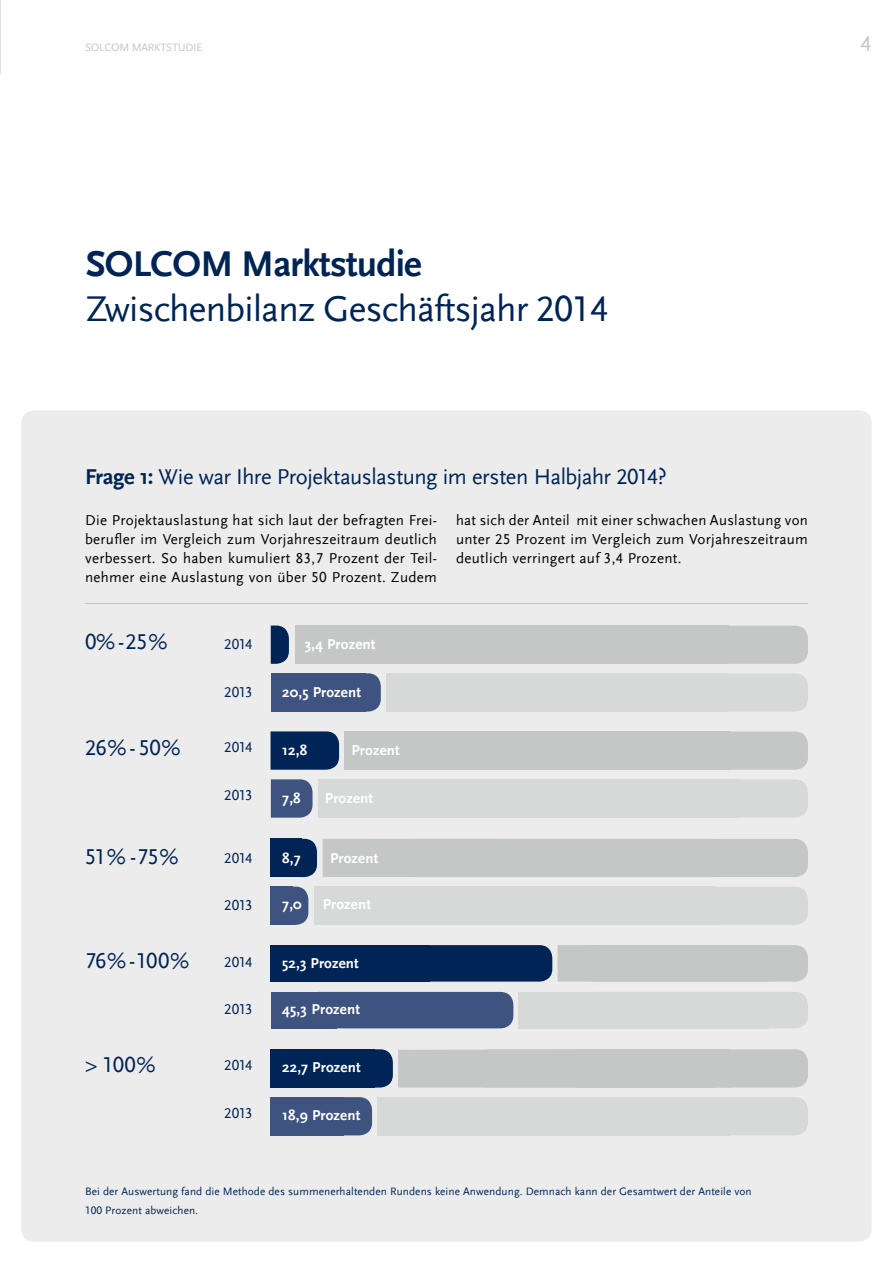
<style>
.page{position:relative;width:893px;height:1263px;background:#fff}
.page>*{position:absolute;margin:0;border:0;box-sizing:border-box;transform-origin:0 0}
.t1{font:37.5px "Scala Sans LF";letter-spacing:-.02em;color:#002455}
.t2{font:700 37.5px "Scala Sans";letter-spacing:-.02em;color:#002455}
.t3{font:22.5px "Scala Sans LF";letter-spacing:-.02em;color:#002455}
.t4{font:22.5px "Scala Sans LF";color:#c5c6c6}
.t5{font:15px/19.2px "Scala Sans LF";letter-spacing:.02em;color:#000;text-align:justify}
.t6{font:700 15px "Scala Sans";letter-spacing:.01em;color:#fff}
.t7{font:15px "Scala Sans LF";letter-spacing:-.03em;color:#002455}
.t8{font:11.25px/19.2px "Scala Sans LF";letter-spacing:.01em;color:#002455}
.t9{font:11.25px "Scala Sans LF";letter-spacing:-.02em;color:#c5c6c6}
.s1{font-family:"Scala Sans";font-weight:700}
</style>
<div class="page">
<div style="left:21px;top:410px;width:851px;height:832px;background:#ececec;border-radius:13px"></div>
<hr style="left:0;top:0;width:1px;height:74px;background:#c5c6c6">
<hr style="left:85px;top:603px;width:723px;height:1px;background:#c5c6c6">
<div style="left:401px;top:626px;width:407px;height:38px;background:#c5c6c6;border-radius:13px"></div>
<div style="left:295px;top:626px;width:434px;height:38px;background:#c5c6c6"></div>
<svg style="left:271px;top:625px;width:18px;height:39px"></svg>
<div style="left:400px;top:839px;width:408px;height:38px;background:#c5c6c6;border-radius:13px"></div>
<div style="left:323px;top:839px;width:393px;height:38px;background:#c5c6c6"></div>
<div style="left:271px;top:839px;width:31px;height:38px;background:#002455"></div>
<div style="left:288px;top:839px;width:29px;height:38px;background:#002455;border-radius:13px"></div>
<div style="left:581px;top:945px;width:227px;height:36px;background:#c5c6c6;border-radius:13px"></div>
<div style="left:558px;top:945px;width:211px;height:36px;background:#c5c6c6"></div>
<div style="left:271px;top:945px;width:159px;height:36px;background:#002455"></div>
<div style="left:381px;top:945px;width:171px;height:36px;background:#002455;border-radius:13px"></div>
<div style="left:476px;top:1049px;width:332px;height:38px;background:#c5c6c6;border-radius:13px"></div>
<div style="left:398px;top:1049px;width:332px;height:38px;background:#c5c6c6"></div>
<div style="left:271px;top:1049px;width:104px;height:38px;background:#002455"></div>
<div style="left:340px;top:1049px;width:53px;height:38px;background:#002455;border-radius:13px"></div>
<div style="left:346px;top:731px;width:462px;height:39px;background:#c5c6c6;border-radius:13px"></div>
<div style="left:344px;top:731px;width:386px;height:39px;background:#c5c6c6"></div>
<svg style="left:271px;top:731px;width:68px;height:39px;background:#0a2c5b"></svg>
<div style="left:394px;top:673px;width:414px;height:39px;background:#d7d8d8;border-radius:13px"></div>
<div style="left:387px;top:673px;width:342px;height:39px;background:#d7d8d8"></div>
<div style="left:346px;top:779px;width:462px;height:38px;background:#d7d8d8;border-radius:13px"></div>
<div style="left:318px;top:779px;width:420px;height:38px;background:#d7d8d8"></div>
<svg style="left:271px;top:779px;width:42px;height:39px;background:#4b5d88"></svg>
<div style="left:410px;top:887px;width:398px;height:38px;background:#d7d8d8;border-radius:13px"></div>
<div style="left:314px;top:887px;width:402px;height:38px;background:#d7d8d8"></div>
<div style="left:581px;top:992px;width:227px;height:36px;background:#d7d8d8;border-radius:13px"></div>
<div style="left:519px;top:992px;width:250px;height:36px;background:#d7d8d8"></div>
<div style="left:271px;top:992px;width:66px;height:36px;background:#3f5381"></div>
<div style="left:306px;top:992px;width:207px;height:36px;background:#3f5381;border-radius:13px"></div>
<div style="left:476px;top:1097px;width:332px;height:38px;background:#d7d8d8;border-radius:13px"></div>
<div style="left:377px;top:1097px;width:353px;height:38px;background:#d7d8d8"></div>
<div style="left:271px;top:1097px;width:73px;height:38px;background:#3f5381"></div>
<div style="left:276px;top:1097px;width:96px;height:38px;background:#3f5381;border-radius:13px"></div>
<div style="left:271px;top:887px;width:22px;height:38px;background:#3f5381"></div>
<div style="left:280px;top:887px;width:28px;height:38px;background:#3f5381;border-radius:13px"></div>
<div style="left:271px;top:673px;width:94px;height:39px;background:#3f5381"></div>
<div style="left:352px;top:673px;width:29px;height:39px;background:#3f5381;border-radius:13px"></div>
<p class="t9" style="left:85px;top:41px;width:119px">SOLCOM MARKTSTUDIE</p>
<h2 class="t4" style="left:860px;top:31px;width:13px">4</h2>
<h1 class="t2" style="left:86px;top:242px;width:338px">SOLCOM Marktstudie</h1>
<h1 class="t1" style="left:86px;top:288px;width:525px">Zwischenbilanz Geschäftsjahr 2014</h1>
<h2 class="t3" style="left:85px;top:464px;width:583px"><span class="s1">Frage 1:</span> Wie war Ihre Projektauslastung im ersten Halbjahr 2014?</h2>
<p class="t5" style="left:85px;top:510px;width:353px">Die Projektauslastung hat sich laut der befragten Frei&shy;berufler im Vergleich zum Vorjahreszeitraum deutlich verbessert. So haben kumuliert 83,7 Prozent der Teil&shy;nehmer eine Auslastung von über 50 Prozent. Zudem</p>
<p class="t5" style="left:456px;top:510px;width:353px">hat sich der Anteil mit einer schwachen Auslastung von unter 25 Prozent im Vergleich zum Vorjahreszeitraum deutlich verringert auf 3,4 Prozent.</p>
<h2 class="t3" style="left:85px;top:629px;width:84px">0%-25%</h2>
<p class="t7" style="left:224px;top:636px;width:30px">2014</p>
<p class="t7" style="left:224px;top:684px;width:30px">2013</p>
<p class="t6" style="left:305px;top:635px;width:72px">3,4 Prozent</p>
<p class="t6" style="left:282px;top:684px;width:80px">20,5 Prozent</p>
<h2 class="t3" style="left:85px;top:735px;width:97px">26%-50 %</h2>
<p class="t6" style="left:282px;top:742px;width:26px">12,8</p>
<p class="t6" style="left:351px;top:742px;width:50px">Prozent</p>
<p class="t7" style="left:224px;top:739px;width:30px">2014</p>
<p class="t7" style="left:224px;top:787px;width:30px">2013</p>
<p class="t6" style="left:282px;top:790px;width:20px">7,8</p>
<p class="t6" style="left:325px;top:790px;width:50px">Prozent</p>
<h2 class="t3" style="left:85px;top:844px;width:95px">51 % -75 %</h2>
<p class="t7" style="left:224px;top:849px;width:30px">2014</p>
<p class="t6" style="left:282px;top:849px;width:20px">8,7</p>
<p class="t6" style="left:330px;top:849px;width:50px">Prozent</p>
<p class="t7" style="left:224px;top:897px;width:30px">2013</p>
<p class="t6" style="left:282px;top:896px;width:21px">7,0</p>
<p class="t6" style="left:323px;top:896px;width:50px">Prozent</p>
<h2 class="t3" style="left:85px;top:948px;width:106px">76% -100%</h2>
<p class="t7" style="left:224px;top:954px;width:30px">2014</p>
<p class="t6" style="left:282px;top:954px;width:78px">52,3 Prozent</p>
<p class="t7" style="left:224px;top:1000px;width:30px">2013</p>
<p class="t6" style="left:282px;top:1000px;width:79px">45,3 Prozent</p>
<h2 class="t3" style="left:85px;top:1053px;width:72px">&gt; 100%</h2>
<p class="t7" style="left:224px;top:1057px;width:30px">2014</p>
<p class="t6" style="left:282px;top:1059px;width:80px">22,7 Prozent</p>
<p class="t7" style="left:224px;top:1105px;width:30px">2013</p>
<p class="t6" style="left:282px;top:1106px;width:80px">18,9 Prozent</p>
<p class="t8" style="left:85px;top:1182px;width:668px">Bei der Auswertung fand die Methode des summenerhaltenden Rundens keine Anwendung. Demnach kann der Gesamtwert der Anteile von<br>100 Prozent abweichen.</p>
</div>
